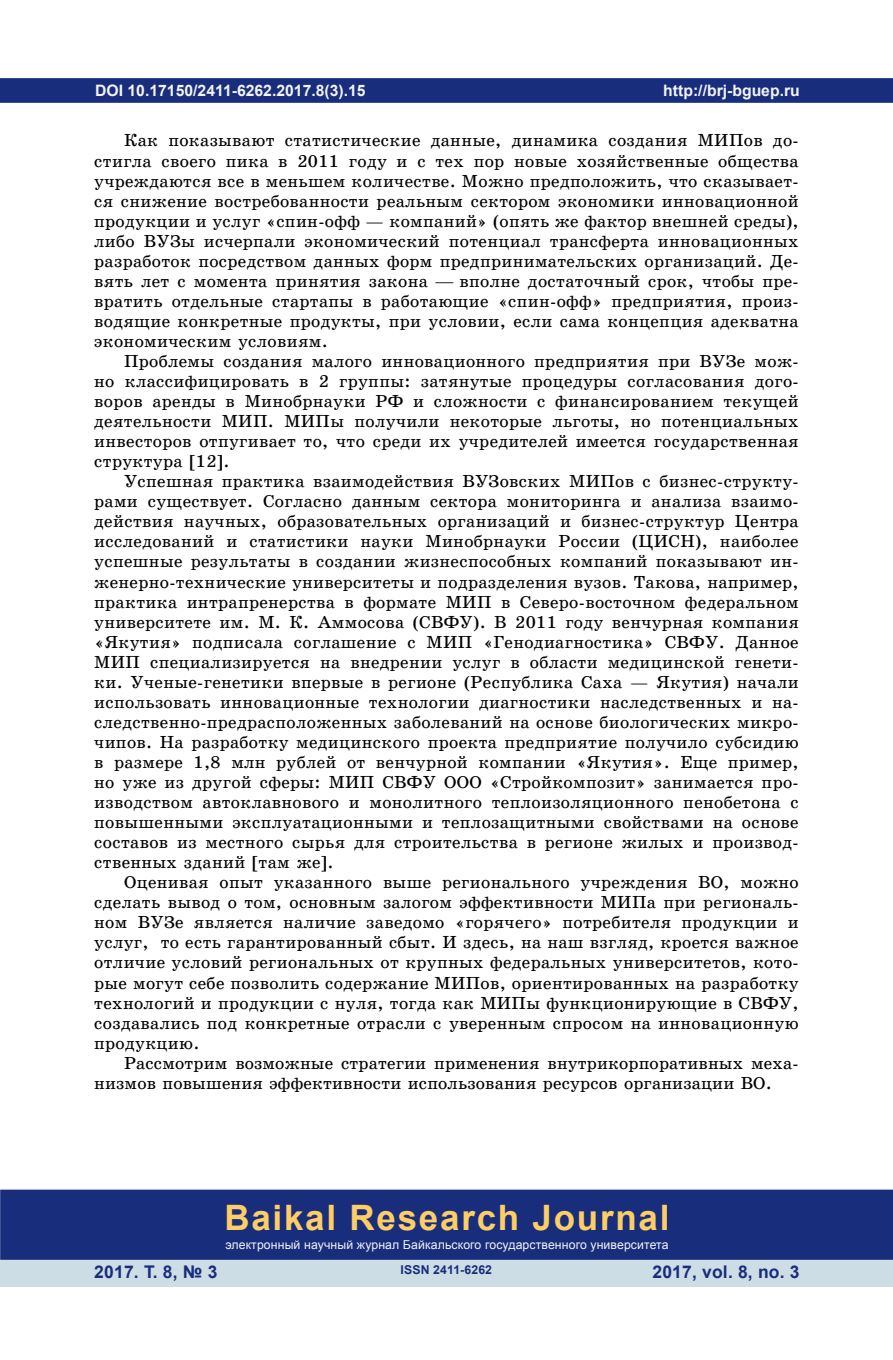
<style>
.page{position:relative;width:893px;height:1360px;background:#fff}
.page>*{position:absolute;margin:0;border:0;box-sizing:border-box;transform-origin:0 0}
.t1{font:700 35px "Arial";letter-spacing:.05em;color:#fecd64}
.Текст{font:17.5px/19.9px "School Book C";letter-spacing:.02em;color:#000;text-align:justify}
.t2{font:700 17.5px "Arial";letter-spacing:.01em;color:#182d7c}
.Текст-2{font:700 15.75px "Arial";color:#f2f3f4}
.t3{font:12.25px "Arial";letter-spacing:.01em;color:#f2f3f4}
.t4{font:700 12.25px "Arial";letter-spacing:.01em;color:#182d7c}
.s1{font-family:"Times New Roman"}
</style>
<div class="page">
<div style="left:0;top:78px;width:893px;height:25px;background:#182d7c;border:2px solid #182d7c"></div>
<div style="left:0;top:1258px;width:893px;height:28px;background:#cddde6"></div>
<div style="left:0;top:1189px;width:893px;height:70px;background:#182d7c;border:2px solid #182d7c"></div>
<p class="Текст-2" style="left:95px;top:79px;width:272px">DOI 10.17150/2411-6262.2017.8(3).15</p>
<p class="Текст" style="left:94px;top:131px;width:706px;text-indent:30px">Как показывают статистические данные, динамика создания МИПов до&shy;стигла своего пика в 2011 году и с тех пор новые хозяйственные общества учреждаются все в меньшем количестве. Можно предположить, что сказывает&shy;ся снижение востребованности реальным сектором экономики инновационной продукции и услуг «спин-офф — компаний» (опять же фактор внешней среды), либо ВУЗы исчерпали экономический потенциал трансферта инновационных разработок посредством данных форм предпринимательских организаций. Де&shy;вять лет с момента принятия закона <span class="s1">—</span> вполне достаточный срок, чтобы пре&shy;вратить отдельные стартапы в работающие «спин-офф» предприятия, произ&shy;водящие конкретные продукты, при условии, если сама концепция адекватна экономическим условиям.</p>
<p class="Текст" style="left:94px;top:351px;width:706px;text-indent:30px">Проблемы создания малого инновационного предприятия при ВУЗе мож&shy;но классифицировать в 2 группы: затянутые процедуры согласования дого&shy;воров аренды в Минобрнауки РФ и сложности с финансированием текущей деятельности МИП. МИПы получили некоторые льготы, но потенциальных инвесторов отпугивает то, что среди их учредителей имеется государственная структура [12].</p>
<p class="Текст" style="left:94px;top:471px;width:706px;text-indent:30px">Успешная практика взаимодействия ВУЗовских МИПов с бизнес-структу&shy;рами существует. Согласно данным сектора мониторинга и анализа взаимо&shy;действия научных, образовательных организаций и бизнес-структур Центра исследований и статистики науки Минобрнауки России (ЦИСН), наиболее успешные результаты в создании жизнеспособных компаний показывают ин&shy;женерно-технические университеты и подразделения вузов. Такова, например, практика интрапренерства в формате МИП в Северо-восточном федеральном университете им. М. К. Аммосова (СВФУ). В 2011 году венчурная компания «Якутия» подписала соглашение с МИП «Генодиагностика» СВФУ. Данное МИП специализируется на внедрении услуг в области медицинской генети&shy;ки. Ученые-генетики впервые в регионе (Республика Саха — Якутия) начали использовать инновационные технологии диагностики наследственных и на&shy;следственно-предрасположенных заболеваний на основе биологических микро&shy;чипов. На разработку медицинского проекта предприятие получило субсидию в размере 1,8 млн рублей от венчурной компании «Якутия». Еще пример, но уже из другой сферы: МИП СВФУ ООО «Стройкомпозит» занимается про&shy;изводством автоклавнового и монолитного теплоизоляционного пенобетона с повышенными эксплуатационными и теплозащитными свойствами на основе составов из местного сырья для строительства в регионе жилых и производ&shy;ственных зданий [там же].</p>
<p class="Текст" style="left:94px;top:872px;width:706px;text-indent:30px">Оценивая опыт указанного выше регионального учреждения ВО, можно сделать вывод о том, основным залогом эффективности МИПа при региональ&shy;ном ВУЗе является наличие заведомо «горячего» потребителя продукции и услуг, то есть гарантированный сбыт. И здесь, на наш взгляд, кроется важное отличие условий региональных от крупных федеральных университетов, кото&shy;рые могут себе позволить содержание МИПов, ориентированных на разработку технологий и продукции с нуля, тогда как МИПы функционирующие в СВФУ, создавались под конкретные отрасли с уверенным спросом на инновационную продукцию.</p>
<p class="Текст" style="left:94px;top:1052px;width:706px;text-indent:30px">Рассмотрим возможные стратегии применения внутрикорпоративных меха&shy;низмов повышения эффективности использования ресурсов организации ВО.</p>
<p class="Текст-2" style="left:663px;top:79px;width:138px">http://brj-bguep.ru</p>
<h1 class="t1" style="left:224px;top:1193px;width:447px">Baikal Research Journal</h1>
<p class="t3" style="left:225px;top:1236px;width:445px">электронный научный журнал Байкальского государственного университета</p>
<p class="t2" style="left:94px;top:1259px;width:125px">2017. Т. 8, № 3</p>
<p class="t2" style="left:652px;top:1259px;width:149px">2017, vol. 8, no. 3</p>
<p class="t4" style="left:401px;top:1261px;width:93px">ISSN 2411-6262</p>
</div>
